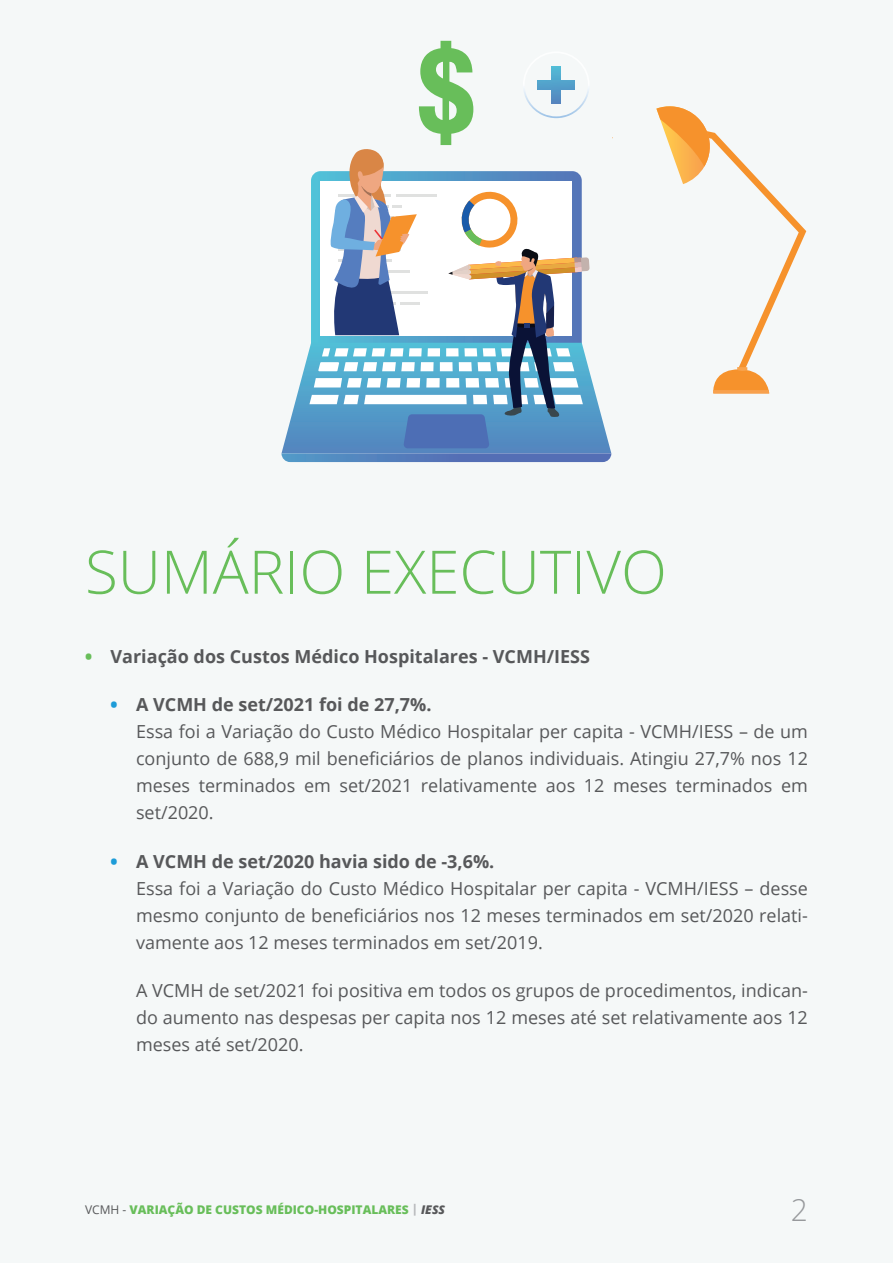
<style>
.page{position:relative;width:893px;height:1263px;background:#f5f8f8}
.page>*{position:absolute;margin:0;border:0;box-sizing:border-box;transform-origin:0 0}
.Títulos_A{font:300 60px "Open Sans";color:#68be5a}
.t1{font:300 30px "Open Sans";color:#97999c}
.Texto_com_recuo{font:18px/27px "Open Sans";color:#57585a;text-align:justify}
.t2{font:700 18px "Open Sans";color:#57585a}
.t3{font:800 12px "Open Sans";color:#68be5a}
.s1{font-weight:800;color:#68be5a}
.s2{font-weight:800;color:#1d9cd8}
.s3{font-weight:400;color:#57585a}
.s4{color:#b8b9bc}
.s5{font-style:italic;color:#57585a}
</style>
<div class="page">
<svg style="left:281px;top:41px;width:330px;height:421px"></svg>
<svg style="left:656px;top:106px;width:150px;height:287px"></svg>
<p class="Títulos_A" style="left:85px;top:531px;width:583px">SUMÁRIO EXECUTIVO</p>
<p class="t2" style="left:85px;top:644px;width:507px"><span class="s1">•</span> Variação dos Custos Médico Hospitalares - VCMH/IESS</p>
<p class="t2" style="left:111px;top:692px;width:322px"><span class="s2">•</span> A VCMH de set/2021 foi de 27,7%.</p>
<p class="Texto_com_recuo" style="left:136px;top:718px;width:673px">Essa foi a Variação do Custo Médico Hospitalar per capita - VCMH/IESS – de um conjunto de 688,9 mil beneficiários de planos individuais. Atingiu 27,7% nos 12 meses terminados em set/2021 relativamente aos 12 meses terminados em set/2020.</p>
<p class="t2" style="left:111px;top:848px;width:385px"><span class="s2">•</span> A VCMH de set/2020 havia sido de -3,6%.</p>
<p class="Texto_com_recuo" style="left:136px;top:874px;width:673px">Essa foi a Variação do Custo Médico Hospitalar per capita - VCMH/IESS – desse mesmo conjunto de beneficiários nos 12 meses terminados em set/2020 relati&shy;vamente aos 12 meses terminados em set/2019.</p>
<p class="Texto_com_recuo" style="left:136px;top:976px;width:673px">A VCMH de set/2021 foi positiva em todos os grupos de procedimentos, indican&shy;do aumento nas despesas per capita nos 12 meses até set relativamente aos 12 meses até set/2020.</p>
<p class="t3" style="left:85px;top:1200px;width:362px"><span class="s3">VCMH -</span> VARIAÇÃO DE CUSTOS MÉDICO-HOSPITALARES <span class="s4">|</span> <span class="s5">IESS</span></p>
<h2 class="t1" style="left:791px;top:1189px;width:19px">2</h2>
</div>
